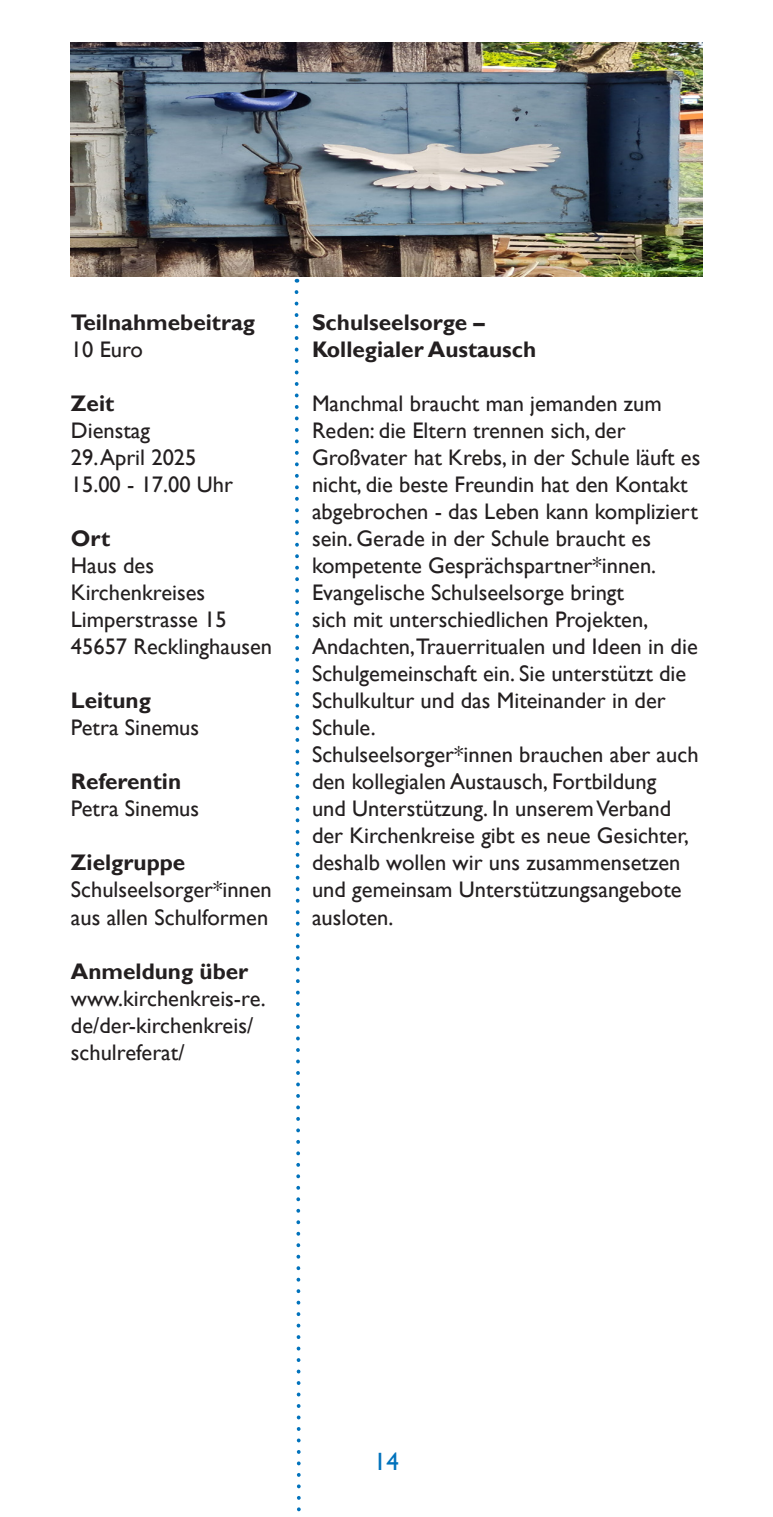
<style>
.page{position:relative;width:773px;height:1517px;background:#fff}
.page>*{position:absolute;margin:0;border:0;box-sizing:border-box;transform-origin:0 0}
.t1{font:25px "Gill Sans";color:#0072bc}
.t2{font:22.5px/27px "Gill Sans";color:#231f20}
.t3{font:700 22.5px "Gill Sans";color:#231f20}
</style>
<div class="page">
<svg style="left:294px;top:279px;width:7px;height:1233px"></svg>
<img style="left:71px;top:43px;width:631px;height:233px">
<p class="t3" style="left:71px;top:309px;width:185px">Teilnahmebeitrag</p>
<p class="t2" style="left:71px;top:337px;width:74px">10 Euro</p>
<p class="t3" style="left:71px;top:390px;width:45px">Zeit</p>
<p class="t2" style="left:71px;top:418px;width:81px">Dienstag</p>
<p class="t2" style="left:71px;top:445px;width:127px">29. April 2025</p>
<p class="t2" style="left:71px;top:472px;width:163px">15.00 - 17.00 Uhr</p>
<p class="t3" style="left:71px;top:525px;width:41px">Ort</p>
<p class="t2" style="left:71px;top:553px;width:85px">Haus des</p>
<p class="t2" style="left:71px;top:580px;width:136px">Kirchenkreises</p>
<p class="t2" style="left:71px;top:607px;width:157px">Limperstrasse 15</p>
<p class="t2" style="left:71px;top:634px;width:203px">45657 Recklinghausen</p>
<p class="t3" style="left:71px;top:687px;width:81px">Leitung</p>
<p class="t2" style="left:71px;top:715px;width:130px">Petra Sinemus</p>
<p class="t3" style="left:71px;top:768px;width:112px">Referentin</p>
<p class="t2" style="left:71px;top:796px;width:130px">Petra Sinemus</p>
<p class="t3" style="left:71px;top:849px;width:116px">Zielgruppe</p>
<p class="t2" style="left:71px;top:877px;width:202px">Schulseelsorger*innen aus allen Schulformen</p>
<p class="t3" style="left:71px;top:957px;width:179px">Anmeldung über</p>
<p class="t2" style="left:71px;top:985px;width:196px">www.kirchenkreis-re. de/der-kirchenkreis/ schulreferat/</p>
<p class="t3" style="left:312px;top:309px;width:174px">Schulseelsorge –</p>
<p class="t3" style="left:312px;top:336px;width:226px">Kollegialer Austausch</p>
<p class="t2" style="left:312px;top:391px;width:390px">Manchmal braucht man jemanden zum Reden: die Eltern trennen sich, der Großvater hat Krebs, in der Schule läuft es nicht, die beste Freundin hat den Kontakt abgebrochen - das Leben kann kompliziert sein. Gerade in der Schule braucht es kompetente Gesprächspartner*innen.</p>
<p class="t2" style="left:312px;top:580px;width:387px">Evangelische Schulseelsorge bringt<br>sich mit unterschiedlichen Projekten, Andachten,Trauerritualen und Ideen in die Schulgemeinschaft ein. Sie unterstützt die Schulkultur und das Miteinander in der Schule.</p>
<p class="t2" style="left:312px;top:742px;width:388px">Schulseelsorger*innen brauchen aber auch den kollegialen Austausch, Fortbildung<br>und Unterstützung. In unserem Verband der Kirchenkreise gibt es neue Gesichter, deshalb wollen wir uns zusammensetzen und gemeinsam Unterstützungsangebote ausloten.</p>
<p class="t1" style="left:374px;top:1447px;width:26px">14</p>
</div>
